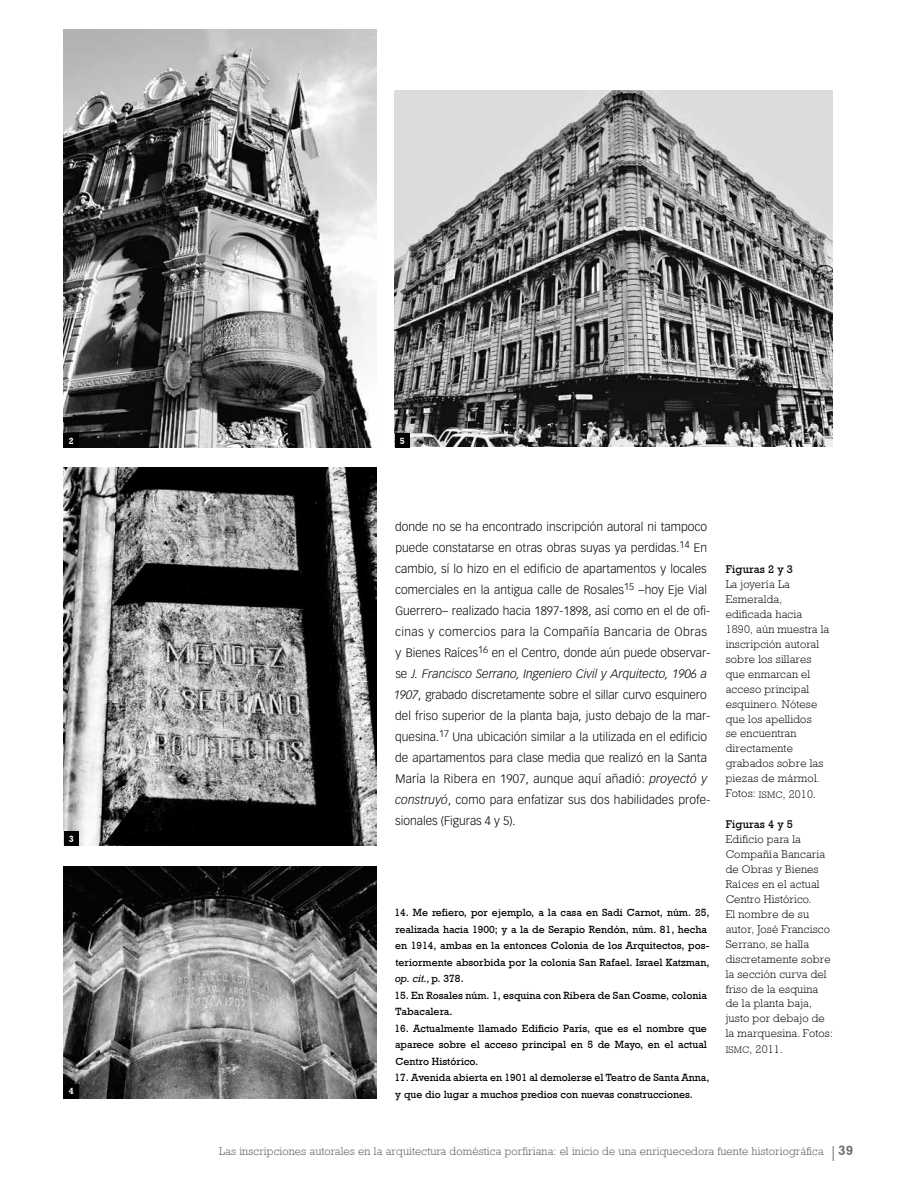
<style>
.page{position:relative;width:918px;height:1188px;background:#fff}
.page>*{position:absolute;margin:0;border:0;box-sizing:border-box;transform-origin:0 0}
.t1{font:300 12px/21px "Vectora LT Std";color:#000}
.t2{font:300 11.25px/15px "Astute Light S Si";letter-spacing:.015em;color:#000}
.t3{font:300 11.25px "Astute Light S Si";letter-spacing:.01em;color:#58585a}
.t4{font:11.25px "Astute S Si";letter-spacing:.015em;color:#000}
.t5{font:10.5px/16.5px "Astute S Si";color:#000}
.t6{font:700 9px "Astute S Si";color:#fff}
.s1{font-style:italic}
.s2{font-family:"Astute Light S Si Light SC850";font-weight:400;font-size:9.6px}
.s3{font-family:"Astute S Si";font-weight:700;font-size:13.5px;color:#707172}
</style>
<div class="page">
<svg style="left:832px;top:1146px;width:2px;height:15px"></svg>
<img style="left:395px;top:91px;width:438px;height:356px">
<img style="left:64px;top:29px;width:313px;height:419px">
<img style="left:64px;top:468px;width:313px;height:378px">
<img style="left:64px;top:867px;width:313px;height:231px">
<div style="left:64px;top:433px;width:15px;height:15px;background:#000"></div>
<div style="left:64px;top:831px;width:15px;height:15px;background:#000"></div>
<div style="left:64px;top:1084px;width:15px;height:14px;background:#000"></div>
<div style="left:395px;top:433px;width:15px;height:15px;background:#000"></div>
<p class="t6" style="left:69px;top:435px;width:6px">2</p>
<p class="t6" style="left:69px;top:834px;width:6px">3</p>
<p class="t6" style="left:69px;top:1086px;width:6px">4</p>
<p class="t6" style="left:400px;top:435px;width:6px">5</p>
<p class="t1" style="left:394px;top:516px;width:318px">donde no se ha encontrado inscripción autoral ni tampoco puede constatarse en otras obras suyas ya perdidas.<sup>14</sup> En cambio, sí lo hizo en el edificio de apartamentos y locales comerciales en la antigua calle de Rosales<sup>15</sup> –hoy Eje Vial Guerrero– realizado hacia 1897-1898, así como en el de ofi&shy;cinas y comercios para la Compañía Bancaria de Obras y Bienes Raíces<sup>16</sup> en el Centro, donde aún puede observar&shy;se <span class="s1">J. Francisco Serrano, Ingeniero Civil y Arquitecto, 1906 a 1907</span>, grabado discretamente sobre el sillar curvo esquinero del friso superior de la planta baja, justo debajo de la mar&shy;quesina.<sup>17</sup> Una ubicación similar a la utilizada en el edificio de apartamentos para clase media que realizó en la Santa María la Ribera en 1907, aunque aquí añadió: <span class="s1">proyectó y construyó</span>, como para enfatizar sus dos habilidades profe&shy;sionales (Figuras 4 y 5).</p>
<p class="t5" style="left:394px;top:904px;width:317px">14. Me refiero, por ejemplo, a la casa en Sadi Carnot, núm. 25, realizada hacia 1900; y a la de Serapio Rendón, núm. 81, hecha en 1914, ambas en la entonces Colonia de los Arquitectos, pos&shy;teriormente absorbida por la colonia San Rafael. Israel Katzman, <span class="s1">op. cit.,</span> p. 378.</p>
<p class="t5" style="left:394px;top:987px;width:314px">15. En Rosales núm. 1, esquina con Ribera de San Cosme, colonia<br>Tabacalera.</p>
<p class="t5" style="left:394px;top:1020px;width:314px;text-align:justify">16. Actualmente llamado Edificio París, que es el nombre que aparece sobre el acceso principal en 5 de Mayo, en el actual Centro Histórico.</p>
<p class="t5" style="left:394px;top:1069px;width:317px">17. Avenida abierta en 1901 al demolerse el Teatro de Santa Anna, y que dio lugar a muchos predios con nuevas construcciones.</p>
<p class="t4" style="left:726px;top:562px;width:69px">Figuras 2 y 3</p>
<p class="t2" style="left:726px;top:576px;width:105px">La joyería La<br>Esmeralda, edificada hacia<br>1890, aún muestra la inscripción autoral sobre los sillares que enmarcan el acceso principal esquinero. Nótese que los apellidos<br>se encuentran directamente grabados sobre las piezas de mármol.<br>Fotos: <span class="s2">ISMC</span>, 2010.</p>
<p class="t4" style="left:726px;top:817px;width:69px">Figuras 4 y 5</p>
<p class="t2" style="left:726px;top:831px;width:109px">Edificio para la<br>Compañía Bancaria de Obras y Bienes<br>Raíces en el actual<br>Centro Histórico.<br>El nombre de su autor, José Francisco<br>Serrano, se halla discretamente sobre la sección curva del friso de la esquina de la planta baja, justo por debajo de la marquesina. Fotos:<br><span class="s2">ISMC</span>, 2011.</p>
<p class="t3" style="left:219px;top:1145px;width:635px">Las inscripciones autorales en la arquitectura doméstica porfiriana: el inicio de una enriquecedora fuente historiográfica <span class="s3">39</span></p>
</div>
